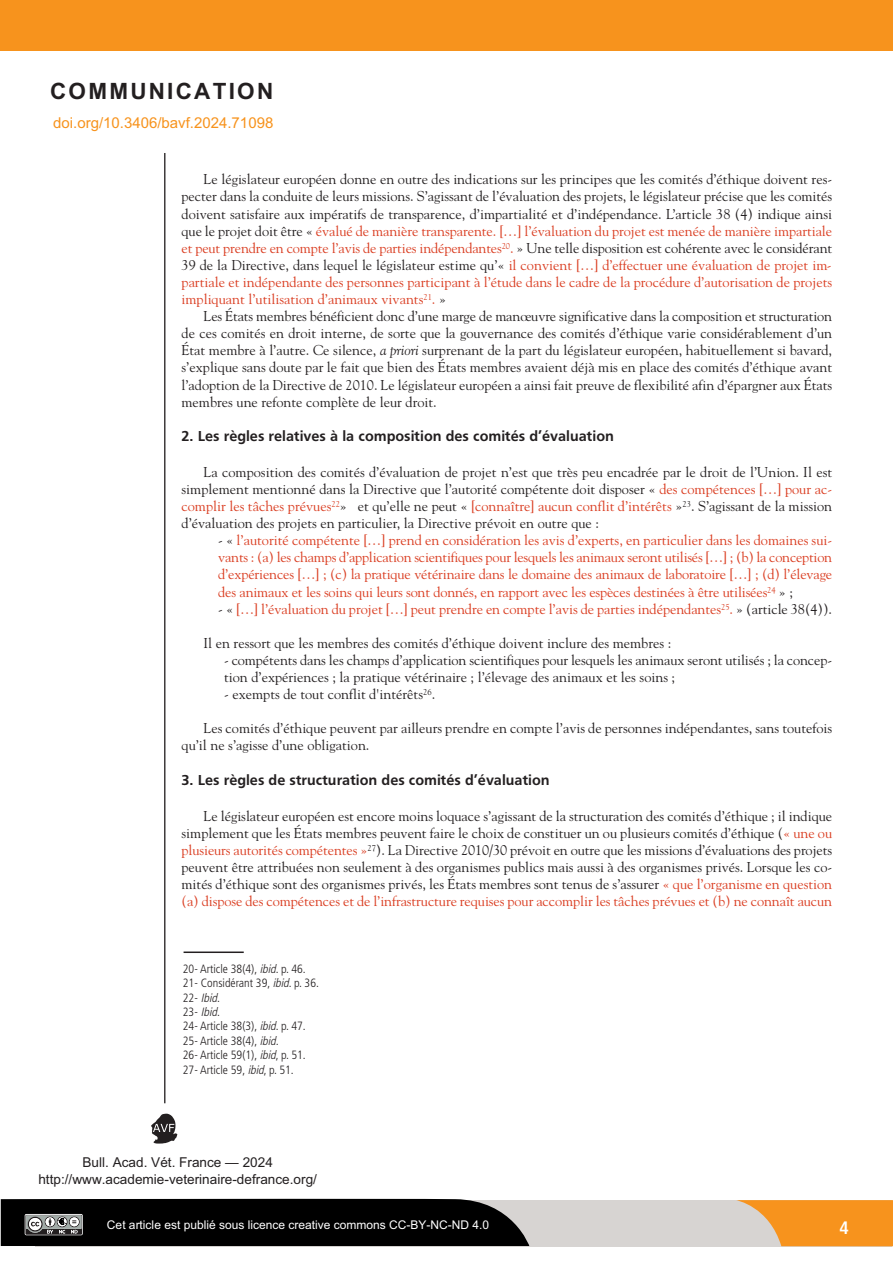
<style>
.page{position:relative;width:893px;height:1263px;background:#fff}
.page>*{position:absolute;margin:0;border:0;box-sizing:border-box;transform-origin:0 0}
.t1{font:700 22.5px "Arial";letter-spacing:.1em;color:#231f20}
.t2{font:700 condensed 18px "Frutiger";color:#fff}
.t3{font:700 15px "Frutiger";color:#231f20}
.t4{font:15px "Arial";color:#f7931d}
.t5{font:14.25px/17.1px "Goudy";color:#231f20;text-align:justify}
.t6{font:14.25px/17.1px "Goudy";letter-spacing:-.005em;color:#da3d21;text-align:justify}
.t7{font:13.65px/16.4px "Arial";color:#231f20;text-align:center}
.t8{font:300 condensed 12px/14.4px "Frutiger";color:#231f20}
.t9{font:12px "Arial";color:#fff}
.s1{color:#da3d21}
.s2{font-style:italic}
.s3{color:#231f20}
</style>
<div class="page">
<div style="left:35px;top:1199px;width:856px;height:47px;background:#d7d4d2"></div>
<svg style="left:736px;top:1200px;width:157px;height:46px"></svg>
<svg style="left:151px;top:1113px;width:26px;height:31px"></svg>
<div style="left:0;top:0;width:893px;height:51px;background:#f7931d"></div>
<hr style="left:164px;top:153px;width:1px;height:950px;background:#231f20">
<svg style="left:1px;top:1198px;width:528px;height:48px;background:#131313"></svg>
<hr style="left:184px;top:951px;width:60px;height:2px;background:#231f20">
<h1 class="t1" style="left:50px;top:76px;width:225px">COMMUNICATION</h1>
<p class="t4" style="left:53px;top:114px;width:222px">doi.org/10.3406/bavf.2024.71098</p>
<p class="t5" style="left:182px;top:171px;width:652px;text-indent:22px">Le législateur européen donne en outre des indications sur les principes que les comités d’éthique doivent res&shy;pecter dans la conduite de leurs missions. S’agissant de l’évaluation des projets, le législateur précise que les comités doivent satisfaire aux impératifs de transparence, d’impartialité et d’indépendance. L’article 38 (4) indique ainsi que le projet doit être « <span class="s1">évalué de manière transparente. […] l’évaluation du projet est menée de manière impartiale et peut prendre en compte l’avis de parties indépendantes</span><sup>20</sup><span class="s1">.</span> » Une telle disposition est cohérente avec le considérant 39 de la Directive, dans lequel le législateur estime qu’« <span class="s1">il convient […] d’effectuer une évaluation de projet im&shy;partiale et indépendante des personnes participant à l’étude dans le cadre de la procédure d’autorisation de projets impliquant l’utilisation d’animaux vivants</span><sup>21</sup><span class="s1">.</span> »</p>
<p class="t5" style="left:182px;top:308px;width:652px;text-indent:22px">Les États membres bénéficient donc d’une marge de manœuvre significative dans la composition et structuration de ces comités en droit interne, de sorte que la gouvernance des comités d’éthique varie considérablement d’un État membre à l’autre. Ce silence, <span class="s2">a priori</span> surprenant de la part du législateur européen, habituellement si bavard, s’explique sans doute par le fait que bien des États membres avaient déjà mis en place des comités d’éthique avant l’adoption de la Directive de 2010. Le législateur européen a ainsi fait preuve de flexibilité afin d’épargner aux États membres une refonte complète de leur droit.</p>
<p class="t3" style="left:182px;top:427px;width:434px">2. Les règles relatives à la composition des comités d’évaluation</p>
<p class="t5" style="left:182px;top:463px;width:652px;text-indent:22px">La composition des comités d’évaluation de projet n’est que très peu encadrée par le droit de l’Union. Il est simplement mentionné dans la Directive que l’autorité compétente doit disposer « <span class="s1">des compétences […] pour ac&shy;complir les tâches prévues</span><sup>22</sup>» et qu’elle ne peut « <span class="s1">[connaître] aucun conflit d’intérêts</span> »<sup>23</sup>. S’agissant de la mission d’évaluation des projets en particulier, la Directive prévoit en outre que :</p>
<p class="t6" style="left:218px;top:532px;width:615px"><span class="s3">- «</span> l’autorité compétente […] prend en considération les avis d’experts, en particulier dans les domaines sui&shy;vants : (a) les champs d’application scientifiques pour lesquels les animaux seront utilisés […] ; (b) la conception d’expériences […] ; (c) la pratique vétérinaire dans le domaine des animaux de laboratoire […] ; (d) l’élevage des animaux et les soins qui leurs sont donnés, en rapport avec les espèces destinées à être utilisées<sup>24</sup> <span class="s3">» ;</span></p>
<p class="t6" style="left:218px;top:600px;width:615px"><span class="s3">- «</span> […] l’évaluation du projet […] peut prendre en compte l’avis de parties indépendantes<sup>25</sup>. <span class="s3">» (article 38(4)).</span></p>
<p class="t5" style="left:204px;top:634px;width:469px">Il en ressort que les membres des comités d’éthique doivent inclure des membres :</p>
<p class="t5" style="left:224px;top:651px;width:610px">- compétents dans les champs d’application scientifiques pour lesquels les animaux seront utilisés ; la concep&shy;tion d’expériences ; la pratique vétérinaire ; l’élevage des animaux et les soins ;</p>
<p class="t5" style="left:224px;top:686px;width:213px">- exempts de tout conflit d'intérêts<sup>26</sup>.</p>
<p class="t5" style="left:182px;top:720px;width:652px;text-indent:22px">Les comités d’éthique peuvent par ailleurs prendre en compte l’avis de personnes indépendantes, sans toutefois qu’il ne s’agisse d’une obligation.</p>
<p class="t3" style="left:182px;top:771px;width:370px">3. Les règles de structuration des comités d’évaluation</p>
<p class="t5" style="left:182px;top:807px;width:652px;text-indent:22px">Le législateur européen est encore moins loquace s’agissant de la structuration des comités d’éthique ; il indique simplement que les États membres peuvent faire le choix de constituer un ou plusieurs comités d’éthique (<span class="s1">« une ou plusieurs autorités compétentes »</span><sup>27</sup>). La Directive 2010/30 prévoit en outre que les missions d’évaluations des projets peuvent être attribuées non seulement à des organismes publics mais aussi à des organismes privés. Lorsque les co&shy;mités d’éthique sont des organismes privés, les États membres sont tenus de s’assurer <span class="s1">« que l’organisme en question (a) dispose des compétences et de l’infrastructure requises pour accomplir les tâches prévues et (b) ne connaît aucun</span></p>
<p class="t8" style="left:183px;top:962px;width:138px">20- Article 38(4), <span class="s2">ibid</span>. p. 46.<br>21- Considérant 39, <span class="s2">ibid</span>. p. 36.<br>2 2 - <span class="s2">Ibid</span>.<br>2 3 - <span class="s2">Ibid</span>.<br>24- Article 38(3), <span class="s2">ibid</span>. p. 47.<br>25- Article 38(4), <span class="s2">ibid.<br></span>26- Article 59(1), <span class="s2">ibid</span>, p. 51.<br>27- Article 59, <span class="s2">ibid</span>, p. 51.</p>
<p class="t7" style="left:38px;top:1154px;width:280px">Bull. Acad. Vét. France — 2024 http://www.academie-veterinaire-defrance.org/</p>
<p class="t9" style="left:107px;top:1217px;width:384px">Cet article est publié sous licence creative commons CC-BY-NC-ND 4.0</p>
<p class="t2" style="left:840px;top:1220px;width:11px">4</p>
</div>
